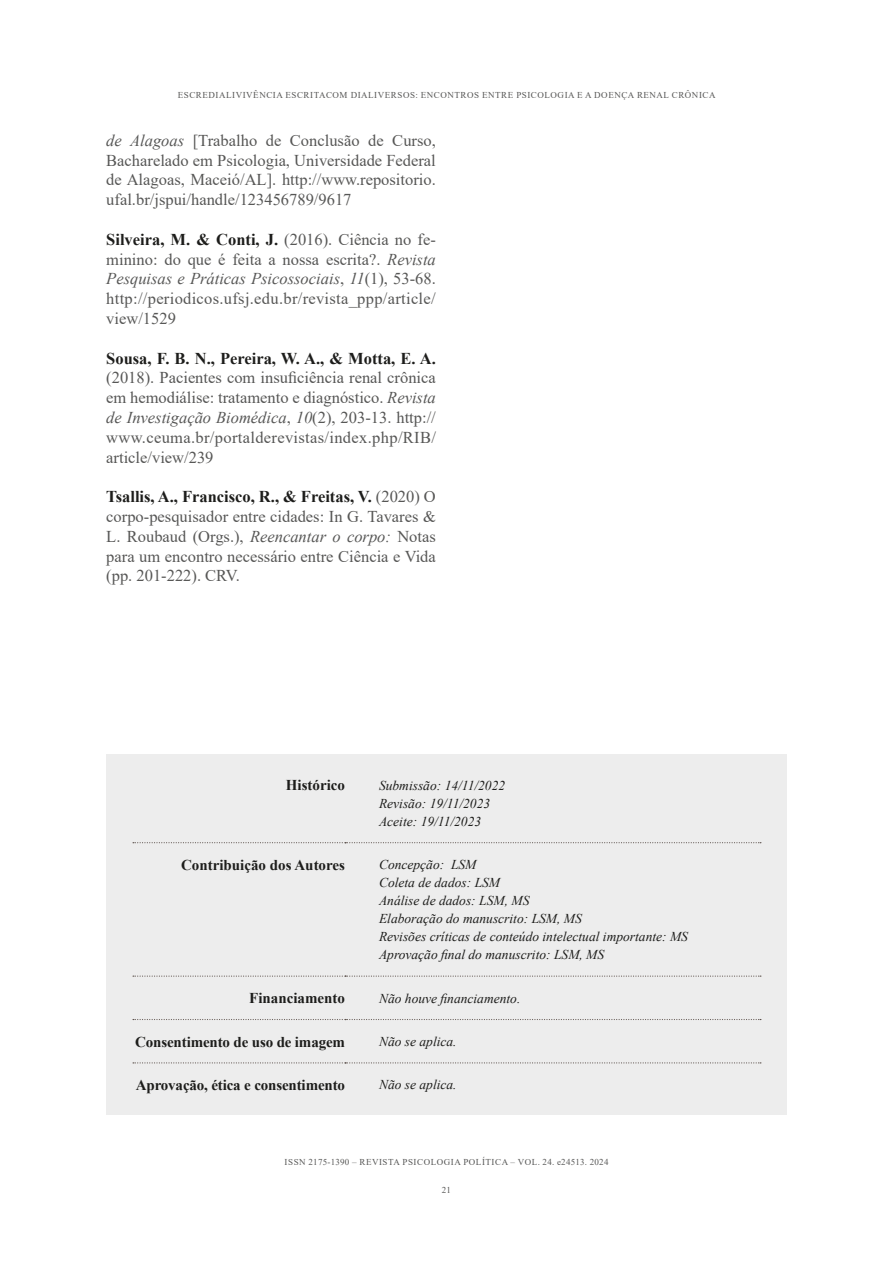
<style>
.page{position:relative;width:893px;height:1263px;background:#fff}
.page>*{position:absolute;margin:0;border:0;box-sizing:border-box;transform-origin:0 0}
.t1{font:16.5px/19.8px "Times New Roman";color:#575756;text-align:justify}
.t2{font:700 16.5px "Times New Roman";color:#1d1d1b}
.t3{font:700 15px "Times New Roman";letter-spacing:-.01em;color:#1d1d1b}
.t4{font:italic 13.5px/18px "Times New Roman";color:#1d1d1b}
.t5{font:9px "Times New Roman";letter-spacing:.06em;color:#575756}
.s1{font-style:italic}
.s2{font-weight:700;color:#1d1d1b}
</style>
<div class="page">
<div style="left:106px;top:755px;width:681px;height:360px;background:#ededed"></div>
<svg style="left:133px;top:842px;width:628px;height:1px"></svg>
<svg style="left:133px;top:975px;width:628px;height:2px"></svg>
<svg style="left:133px;top:1019px;width:628px;height:1px"></svg>
<svg style="left:133px;top:1062px;width:628px;height:1px"></svg>
<p class="t5" style="left:178px;top:88px;width:539px">ESCREDIALIVIVÊNCIA ESCRITACOM DIALIVERSOS: ENCONTROS ENTRE PSICOLOGIA E A DOENÇA RENAL CRÔNICA</p>
<p class="t1" style="left:106px;top:130px;width:331px"><span class="s1">de Alagoas</span> [Trabalho de Conclusão de Curso, Bacharelado em Psicologia, Universidade Federal de Alagoas, Maceió/AL]. http://www.repositorio. ufal.br/jspui/handle/123456789/9617</p>
<p class="t1" style="left:106px;top:229px;width:331px"><span class="s2">Silveira, M. &amp; Conti, J.</span> (2016). Ciência no fe&shy;minino: do que é feita a nossa escrita?. <span class="s1">Revista Pesquisas e Práticas Psicossociais</span>, <span class="s1">11</span>(1), 53-68. http://periodicos.ufsj.edu.br/revista_ppp/article/ view/1529</p>
<p class="t2" style="left:106px;top:346px;width:331px">Sousa, F. B. N., Pereira, W. A., &amp; Motta, E. A.</p>
<p class="t1" style="left:106px;top:367px;width:331px">(2018). Pacientes com insuficiência renal crônica em hemodiálise: tratamento e diagnóstico. <span class="s1">Revista de Investigação Biomédica</span>, <span class="s1">10</span>(2), 203-13. http:// www.ceuma.br/portalderevistas/index.php/RIB/ article/view/239</p>
<p class="t1" style="left:106px;top:486px;width:331px"><span class="s2">Tsallis, A., Francisco, R., &amp; Freitas, V.</span> (2020) O corpo-pesquisador entre cidades: In G. Tavares &amp; L. Roubaud (Orgs.), <span class="s1">Reencantar o corpo:</span> Notas para um encontro necessário entre Ciência e Vida (pp. 201-222). CRV.</p>
<p class="t3" style="left:286px;top:775px;width:61px">Histórico</p>
<p class="t4" style="left:379px;top:776px;width:128px">Submissão: 14/11/2022<br>Revisão: 19/11/2023<br>Aceite: 19/11/2023</p>
<p class="t3" style="left:181px;top:854px;width:165px">Contribuição dos Autores</p>
<p class="t4" style="left:379px;top:855px;width:310px">Concepção: LSM<br>Coleta de dados: LSM<br>Análise de dados: LSM, MS<br>Elaboração do manuscrito: LSM, MS<br>Revisões críticas de conteúdo intelectual importante: MS<br>Aprovação final do manuscrito: LSM, MS</p>
<p class="t3" style="left:249px;top:987px;width:97px">Financiamento</p>
<p class="t4" style="left:379px;top:989px;width:143px">Não houve financiamento.</p>
<p class="t3" style="left:135px;top:1031px;width:211px">Consentimento de uso de imagem</p>
<p class="t4" style="left:379px;top:1032px;width:79px">Não se aplica.</p>
<p class="t3" style="left:136px;top:1074px;width:211px">Aprovação, ética e consentimento</p>
<p class="t4" style="left:379px;top:1075px;width:79px">Não se aplica.</p>
<p class="t5" style="left:285px;top:1156px;width:325px">ISSN 2175-1390 – REVISTA PSICOLOGIA POLÍTICA – VOL. 24. e24513. 2024</p>
<p class="t5" style="left:442px;top:1184px;width:11px">21</p>
</div>
